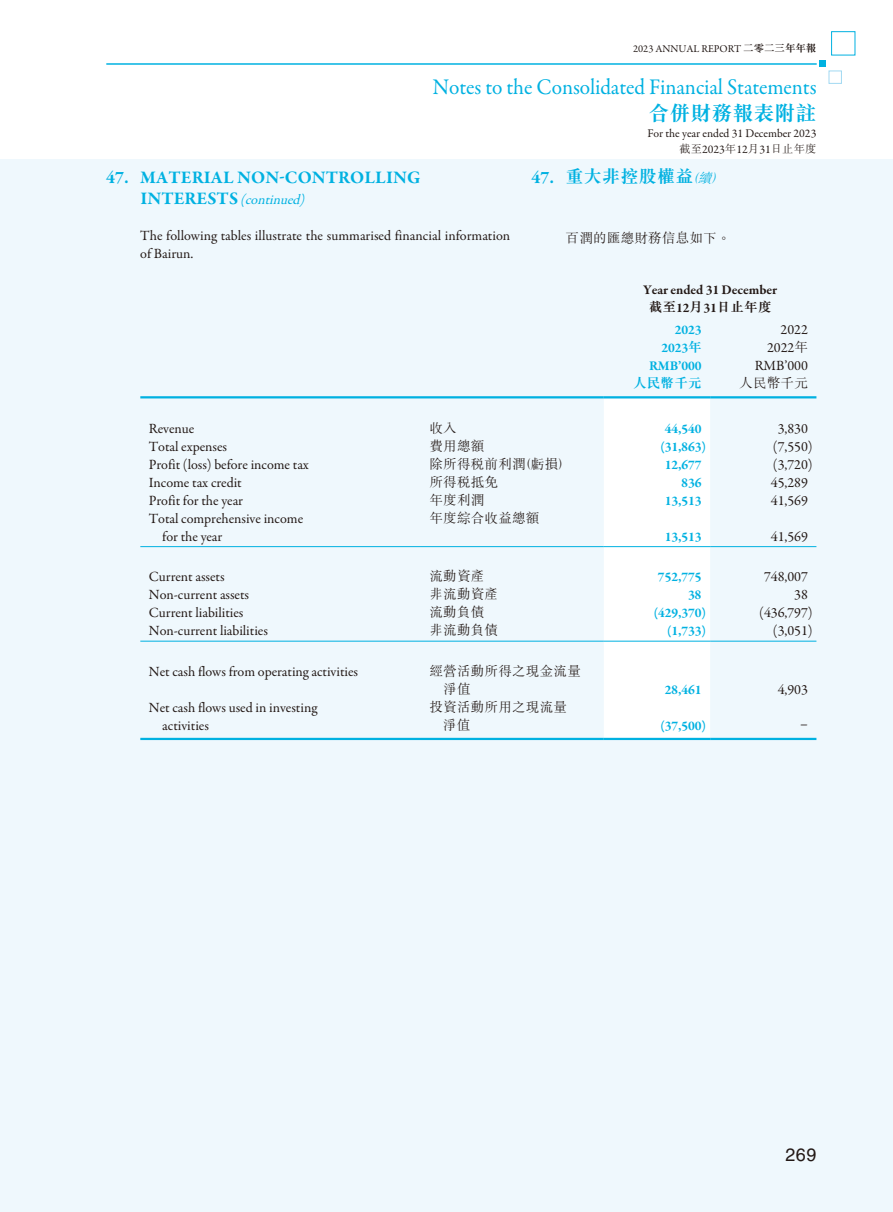
<style>
.page{position:relative;width:893px;height:1212px;background:#fff}
.page>*{position:absolute;margin:0;border:0;box-sizing:border-box;transform-origin:0 0}
.t1{font:22.5px "Garamond Premr Pro";letter-spacing:-.005em;color:#00b1e1;scale:.95 1}
.t2{font:700 21px "M Sung HK";color:#00b1e1}
.t3{font:700 18px "Garamond Premr Pro";letter-spacing:.005em;color:#00b1e1}
.t4{font:700 18px "M Sung HK";letter-spacing:.02em;color:#00b1e1}
.t5{font:18px "Helvetica LT Pro";color:#231916}
.t6{font:14.1px/18px "Garamond Premr Pro";letter-spacing:-.005em;color:#231916}
.t7{font:italic 14.1px "Garamond Premr Pro";color:#00b1e1}
.t8{font:300 13.5px/18px "M Sung HK";letter-spacing:.02em;color:#231916}
.t9{font:700 13.5px "Garamond Premr Pro";letter-spacing:-.005em;color:#00b1e1}
.t10{font:700 13.5px "Garamond Premr Pro";letter-spacing:-.005em;color:#231916}
.t11{font:700 13.5px "M Sung HK";letter-spacing:.02em;color:#231916}
.t12{font:700 13.5px "M Sung HK";letter-spacing:.02em;color:#00b1e1}
.t13{font:11.85px "Garamond Premr Pro";letter-spacing:-.005em;color:#231916}
.t14{font:300 11.25px "M Sung HK";letter-spacing:.02em;color:#231916}
.t15{font:10.5px "Garamond Premr Pro";letter-spacing:-.005em;color:#231916}
.s1{font-family:"M Sung HK";font-weight:700}
.s2{font-weight:700;font-style:normal;font-size:18px}
.s3{font-family:"Garamond Premr Pro";font-weight:400;font-size:11.85px}
.s4{font-family:"Garamond Premr Pro"}
.s5{font-weight:300;font-style:italic;font-size:13.5px}
.s6{font-family:"M Sung HK"}
.s7{font-family:"M Sung HK";font-weight:300;font-size:13.5px}
</style>
<div class="page">
<div style="left:0;top:159px;width:893px;height:1053px;background:#eff8fd"></div>
<hr style="left:106px;top:63px;width:711px;height:2px;background:#00b1e1">
<div style="left:819px;top:61px;width:7px;height:6px;background:#00b1e1"></div>
<div style="left:831px;top:31px;width:24px;height:24px;border:1px solid #00b1e1"></div>
<div style="left:829px;top:71px;width:13px;height:13px;border:1px solid #a2d9f2"></div>
<div style="left:604px;top:398px;width:106px;height:340px;background:#fff"></div>
<hr style="left:140px;top:396px;width:281px;height:2px;background:#00b1e1">
<hr style="left:421px;top:396px;width:183px;height:2px;background:#00b1e1">
<hr style="left:604px;top:396px;width:106px;height:2px;background:#00b1e1">
<hr style="left:710px;top:396px;width:106px;height:2px;background:#00b1e1">
<hr style="left:140px;top:546px;width:281px;height:1px;background:#00b1e1">
<hr style="left:421px;top:546px;width:183px;height:1px;background:#00b1e1">
<hr style="left:604px;top:546px;width:106px;height:1px;background:#00b1e1">
<hr style="left:710px;top:546px;width:106px;height:1px;background:#00b1e1">
<hr style="left:140px;top:641px;width:281px;height:1px;background:#00b1e1">
<hr style="left:421px;top:641px;width:183px;height:1px;background:#00b1e1">
<hr style="left:604px;top:641px;width:106px;height:1px;background:#00b1e1">
<hr style="left:710px;top:641px;width:106px;height:1px;background:#00b1e1">
<hr style="left:140px;top:738px;width:281px;height:2px;background:#00b1e1">
<hr style="left:421px;top:738px;width:183px;height:2px;background:#00b1e1">
<hr style="left:604px;top:738px;width:106px;height:2px;background:#00b1e1">
<hr style="left:710px;top:738px;width:106px;height:2px;background:#00b1e1">
<p class="t15" style="left:633px;top:43px;width:185px">2023 ANNUAL REPORT <span class="s1">二零二三年年報</span></p>
<h1 class="t1" style="left:433px;top:74px;width:405px">Notes to the Consolidated Financial Statements</h1>
<h2 class="t2" style="left:649px;top:99px;width:169px">合併財務報表附註</h2>
<p class="t3" style="left:106px;top:166px;width:316px">47. MATERIAL NON-CONTROLLING</p>
<p class="t7" style="left:140px;top:191px;width:170px"><span class="s2">I N T E RE S T S</span> (continued)</p>
<p class="t6" style="left:140px;top:227px;width:371px">The following tables illustrate the summarised financial information of Bairun.</p>
<p class="t13" style="left:647px;top:126px;width:171px">For the year ended 31 December 2023</p>
<p class="t14" style="left:679px;top:141px;width:139px">截至<span class="s3">2023</span>年<span class="s3">12</span>月<span class="s3">31</span>日止年度</p>
<p class="t4" style="left:531px;top:164px;width:198px"><span class="s4">47.</span> 重大非控股權益<span class="s5">（續）</span></p>
<p class="t8" style="left:566px;top:228px;width:167px">百潤的匯總財務信息如下。</p>
<p class="t10" style="left:643px;top:281px;width:136px">Year ended 31 December</p>
<p class="t11" style="left:649px;top:297px;width:124px">截至<span class="s4">12</span>月<span class="s4">31</span>日止年度</p>
<p class="t9" style="left:675px;top:322px;width:28px">2023</p>
<p class="t6" style="left:780px;top:321px;width:29px">2022</p>
<p class="t9" style="left:661px;top:340px;width:42px">2023<span class="s6">年</span></p>
<p class="t6" style="left:767px;top:339px;width:42px">2022<span class="s7">年</span></p>
<p class="t9" style="left:649px;top:358px;width:54px">RMB’000</p>
<p class="t6" style="left:755px;top:357px;width:55px">RMB’000</p>
<p class="t12" style="left:633px;top:374px;width:70px">人民幣千元</p>
<p class="t8" style="left:739px;top:374px;width:70px">人民幣千元</p>
<p class="t6" style="left:149px;top:420px;width:47px">Revenue</p>
<p class="t8" style="left:429px;top:418px;width:29px">收入</p>
<p class="t9" style="left:665px;top:420px;width:38px">44,540</p>
<p class="t6" style="left:778px;top:420px;width:32px">3,830</p>
<p class="t6" style="left:149px;top:438px;width:80px">Total expenses</p>
<p class="t8" style="left:429px;top:436px;width:56px">費用總額</p>
<p class="t9" style="left:660px;top:438px;width:47px">(31,863)</p>
<p class="t6" style="left:773px;top:438px;width:41px">(7,550)</p>
<p class="t6" style="left:149px;top:456px;width:162px">Profit (loss) before income tax</p>
<p class="t8" style="left:429px;top:454px;width:143px">除所得稅前利潤（虧損）</p>
<p class="t9" style="left:665px;top:456px;width:38px">12,677</p>
<p class="t6" style="left:773px;top:456px;width:41px">(3,720)</p>
<p class="t6" style="left:149px;top:474px;width:95px">Income tax credit</p>
<p class="t8" style="left:429px;top:472px;width:70px">所得稅抵免</p>
<p class="t9" style="left:681px;top:474px;width:22px">836</p>
<p class="t6" style="left:771px;top:474px;width:39px">45,289</p>
<p class="t6" style="left:149px;top:492px;width:96px">Profit for the year</p>
<p class="t8" style="left:429px;top:490px;width:56px">年度利潤</p>
<p class="t9" style="left:665px;top:492px;width:38px">13,513</p>
<p class="t6" style="left:771px;top:492px;width:39px">41,569</p>
<p class="t6" style="left:162px;top:510px;width:142px;text-indent:-13px">Total comprehensive income for the year</p>
<p class="t8" style="left:429px;top:508px;width:111px">年度綜合收益總額</p>
<p class="t9" style="left:665px;top:528px;width:38px">13,513</p>
<p class="t6" style="left:771px;top:528px;width:39px">41,569</p>
<p class="t6" style="left:149px;top:568px;width:77px">Current assets</p>
<p class="t8" style="left:429px;top:567px;width:56px">流動資產</p>
<p class="t9" style="left:658px;top:569px;width:45px">752,775</p>
<p class="t6" style="left:764px;top:568px;width:45px">748,007</p>
<p class="t6" style="left:149px;top:586px;width:102px">Non-current assets</p>
<p class="t8" style="left:429px;top:585px;width:70px">非流動資產</p>
<p class="t9" style="left:688px;top:587px;width:15px">38</p>
<p class="t6" style="left:794px;top:586px;width:15px">38</p>
<p class="t6" style="left:149px;top:604px;width:96px">Current liabilities</p>
<p class="t8" style="left:429px;top:603px;width:56px">流動負債</p>
<p class="t9" style="left:654px;top:605px;width:54px">(429,370)</p>
<p class="t6" style="left:759px;top:604px;width:55px">(436,797)</p>
<p class="t6" style="left:149px;top:622px;width:121px">Non-current liabilities</p>
<p class="t8" style="left:429px;top:621px;width:70px">非流動負債</p>
<p class="t9" style="left:667px;top:623px;width:40px">(1,733)</p>
<p class="t6" style="left:773px;top:622px;width:41px">(3,051)</p>
<p class="t6" style="left:149px;top:663px;width:211px">Net cash flows from operating activities</p>
<p class="t8" style="left:443px;top:661px;width:139px;text-indent:-14px">經營活動所得之現金流量淨值</p>
<p class="t9" style="left:665px;top:681px;width:38px">28,461</p>
<p class="t6" style="left:778px;top:681px;width:32px">4,903</p>
<p class="t6" style="left:162px;top:699px;width:156px;text-indent:-13px">Net cash flows used in investing activities</p>
<p class="t8" style="left:443px;top:697px;width:126px;text-indent:-13px">投資活動所用之現流量淨值</p>
<p class="t9" style="left:660px;top:717px;width:47px">(37,500)</p>
<p class="t6" style="left:800px;top:715px;width:9px">–</p>
<p class="t5" style="left:785px;top:1144px;width:33px">269</p>
</div>
